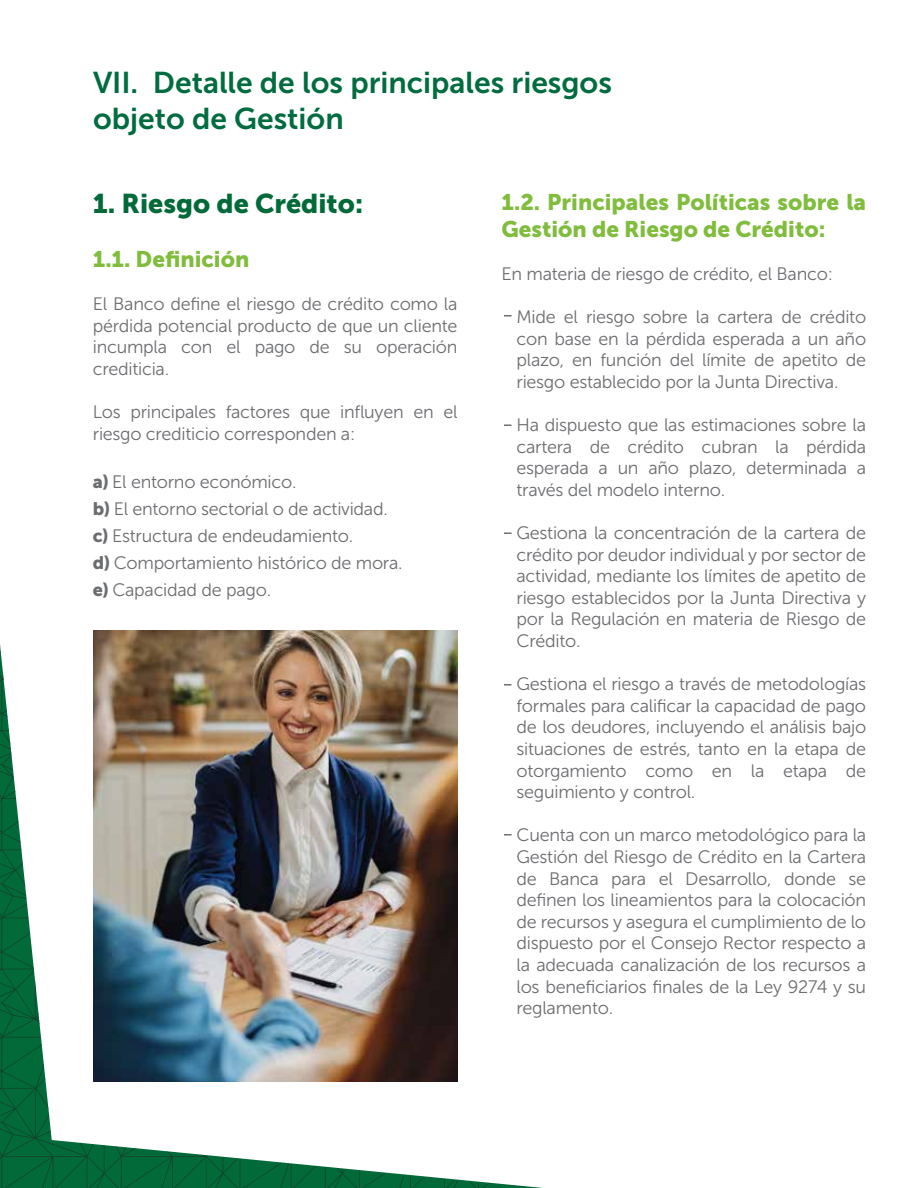
<style>
.page{position:relative;width:918px;height:1188px;background:#fff}
.page>*{position:absolute;margin:0;border:0;box-sizing:border-box;transform-origin:0 0}
.t1{font:30px/36px "Museo Sans 700";color:#006c3f}
.t2{font:27px "Museo Sans 900";color:#026a39}
.t3{font:22.5px/27px "Museo Sans 900";color:#80bd3d}
.t4{font:18px/21.6px "Museo Sans 300";letter-spacing:-.015em;color:#6c6d70;text-align:justify}
.s1{font-family:"Museo Sans 900"}
</style>
<div class="page">
<svg style="left:0;top:645px;width:533px;height:543px"></svg>
<img style="left:93px;top:630px;width:365px;height:452px">
<svg style="left:504px;top:424px;width:8px;height:2px"></svg>
<svg style="left:504px;top:532px;width:8px;height:2px"></svg>
<svg style="left:504px;top:684px;width:8px;height:2px"></svg>
<svg style="left:504px;top:834px;width:8px;height:2px"></svg>
<h1 class="t1" style="left:93px;top:65px;width:520px">VII. Detalle de los principales riesgos objeto de Gestión</h1>
<h2 class="t2" style="left:93px;top:188px;width:272px">1. Riesgo de Crédito:</h2>
<p class="t3" style="left:93px;top:245px;width:158px">1.1. Definición</p>
<p class="t4" style="left:93px;top:293px;width:366px">El Banco define el riesgo de crédito como la pérdida potencial producto de que un cliente incumpla con el pago de su operación crediticia.</p>
<p class="t4" style="left:93px;top:401px;width:366px">Los principales factores que influyen en el riesgo crediticio corresponden a:</p>
<p class="t4" style="left:93px;top:469px;width:311px;line-height:27px;text-align:left"><span class="s1">a)</span> El entorno económico.<br><span class="s1">b)</span> El entorno sectorial o de actividad. <span class="s1">c)</span> Estructura de endeudamiento.<br><span class="s1">d)</span> Comportamiento histórico de mora. <span class="s1">e)</span> Capacidad de pago.</p>
<p class="t3" style="left:502px;top:188px;width:366px">1.2. Principales Políticas sobre la<br>Gestión de Riesgo de Crédito:</p>
<p class="t4" style="left:502px;top:263px;width:333px">En materia de riesgo de crédito, el Banco:</p>
<p class="t4" style="left:517px;top:306px;width:351px">Mide el riesgo sobre la cartera de crédito con base en la pérdida esperada a un año plazo, en función del límite de apetito de riesgo establecido por la Junta Directiva.</p>
<p class="t4" style="left:517px;top:414px;width:351px">Ha dispuesto que las estimaciones sobre la cartera de crédito cubran la pérdida esperada a un año plazo, determinada a través del modelo interno.</p>
<p class="t4" style="left:517px;top:522px;width:351px">Gestiona la concentración de la cartera de crédito por deudor individual y por sector de actividad, mediante los límites de apetito de riesgo establecidos por la Junta Directiva y por la Regulación en materia de Riesgo de Crédito.</p>
<p class="t4" style="left:517px;top:673px;width:351px">Gestiona el riesgo a través de metodologías formales para calificar la capacidad de pago de los deudores, incluyendo el análisis bajo situaciones de estrés, tanto en la etapa de otorgamiento como en la etapa de seguimiento y control.</p>
<p class="t4" style="left:517px;top:825px;width:351px">Cuenta con un marco metodológico para la Gestión del Riesgo de Crédito en la Cartera de Banca para el Desarrollo, donde se definen los lineamientos para la colocación de recursos y asegura el cumplimiento de lo dispuesto por el Consejo Rector respecto a la adecuada canalización de los recursos a los beneficiarios finales de la Ley 9274 y su reglamento.</p>
</div>
